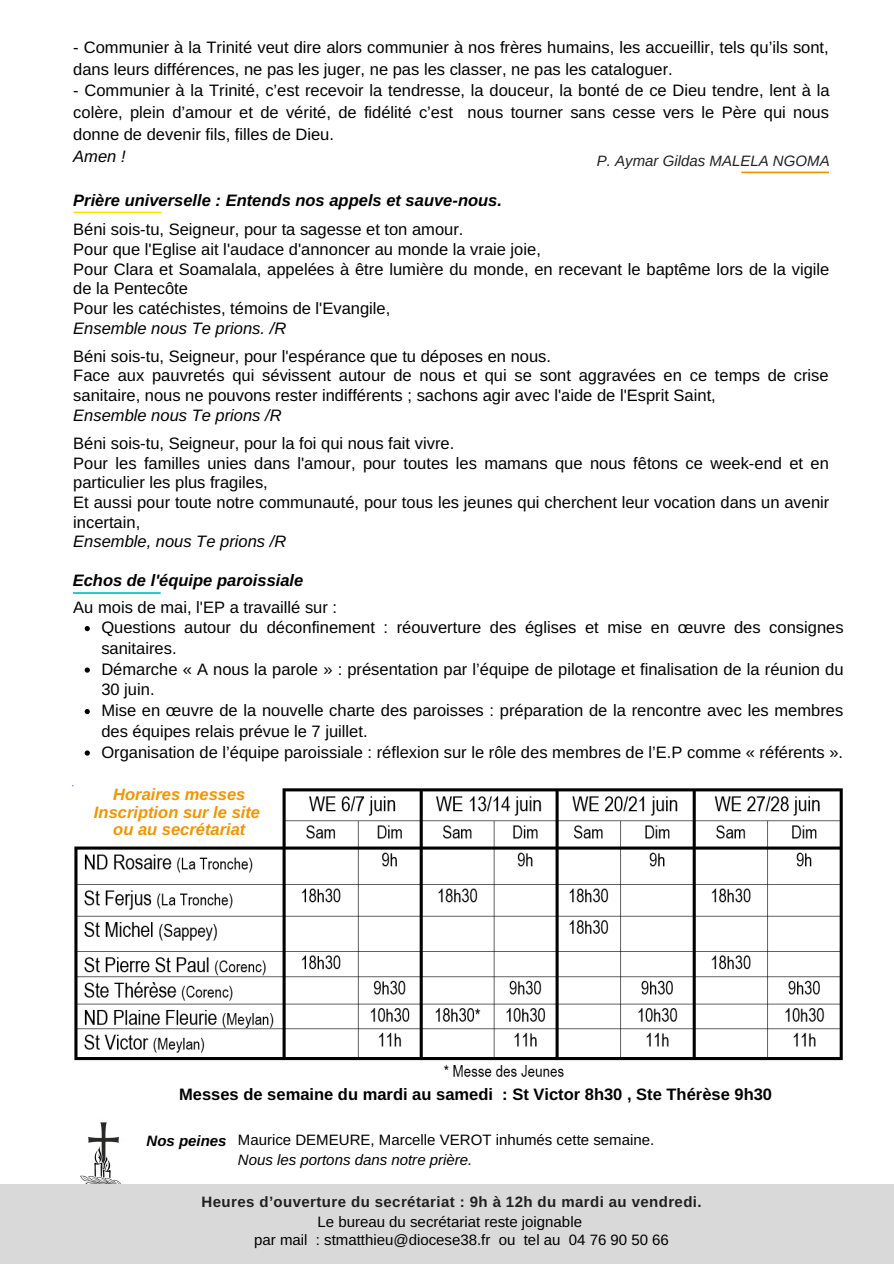
<style>
.page{position:relative;width:894px;height:1264px;background:#fff}
.page>*{position:absolute;margin:0;border:0;box-sizing:border-box;transform-origin:0 0}
.t1{font:16.5px/19.6px "Arimo";color:#000}
.t2{font:italic 700 16.5px "Arimo";color:#000}
.t3{font:italic 16.5px "Arimo";color:#000}
.t4{font:700 16.5px "Arimo";color:#000}
.t5{font:italic 700 16.5px/17.7px "Arimo";color:#f49401;text-align:center}
.t6{font:15px/18.1px "Arimo";color:#000}
.t7{font:700 15px "Arimo";letter-spacing:.025em;color:#20201f}
.t8{font:italic 15px "Arimo";color:#000}
.t9{font:italic 15px "Arimo";color:#222}
.t10{font:italic 700 15px "Arimo";color:#000}
</style>
<div class="page">
<img style="left:80px;top:1122px;width:42px;height:62px">
<div style="left:0;top:1184px;width:893px;height:79px;background:#d9d9d9"></div>
<svg style="left:73px;top:212px;width:88px;height:1px"></svg>
<img style="left:72px;top:785px;width:771px;height:292px">
<svg style="left:73px;top:592px;width:88px;height:2px"></svg>
<svg style="left:85px;top:626px;width:5px;height:5px"></svg>
<svg style="left:85px;top:667px;width:5px;height:5px"></svg>
<svg style="left:85px;top:709px;width:5px;height:5px"></svg>
<svg style="left:85px;top:750px;width:5px;height:5px"></svg>
<svg style="left:741px;top:171px;width:87px;height:2px"></svg>
<p class="t1" style="left:73px;top:36px;width:756px;line-height:21.8px">- Communier à la Trinité veut dire alors communier à nos frères humains, les accueillir, tels qu’ils sont, dans leurs différences, ne pas les juger, ne pas les classer, ne pas les cataloguer.</p>
<p class="t1" style="left:73px;top:80px;width:757px;line-height:21.8px;text-align:justify">- Communier à la Trinité, c’est recevoir la tendresse, la douceur, la bonté de ce Dieu tendre, lent à la colère, plein d’amour et de vérité, de fidélité c’est nous tourner sans cesse vers le Père qui nous donne de devenir fils, filles de Dieu.</p>
<p class="t3" style="left:73px;top:147px;width:54px">Amen !</p>
<p class="t9" style="left:596px;top:152px;width:234px">P. Aymar Gildas MALELA NGOMA</p>
<p class="t2" style="left:73px;top:191px;width:430px">Prière universelle : Entends nos appels et sauve-nous.</p>
<p class="t1" style="left:73px;top:220px;width:757px">Béni sois-tu, Seigneur, pour ta sagesse et ton amour.<br>Pour que l'Eglise ait l'audace d'annoncer au monde la vraie joie,<br>Pour Clara et Soamalala, appelées à être lumière du monde, en recevant le baptême lors de la vigile de la Pentecôte<br>Pour les catéchistes, témoins de l'Evangile,</p>
<p class="t3" style="left:73px;top:319px;width:214px">Ensemble nous Te prions. /R</p>
<p class="t1" style="left:73px;top:346px;width:756px">Béni sois-tu, Seigneur, pour l'espérance que tu déposes en nous.<br>Face aux pauvretés qui sévissent autour de nous et qui se sont aggravées en ce temps de crise sanitaire, nous ne pouvons rester indifférents ; sachons agir avec l'aide de l'Esprit Saint,</p>
<p class="t3" style="left:73px;top:406px;width:210px">Ensemble nous Te prions /R</p>
<p class="t1" style="left:73px;top:433px;width:757px">Béni sois-tu, Seigneur, pour la foi qui nous fait vivre.<br>Pour les familles unies dans l'amour, pour toutes les mamans que nous fêtons ce week-end et en particulier les plus fragiles,<br>Et aussi pour toute notre communauté, pour tous les jeunes qui cherchent leur vocation dans un avenir incertain,</p>
<p class="t3" style="left:73px;top:532px;width:214px">Ensemble, nous Te prions /R</p>
<p class="t2" style="left:73px;top:571px;width:232px">Echos de l'équipe paroissiale</p>
<p class="t1" style="left:101px;top:617px;width:743px;line-height:20.7px">Questions autour du déconfinement : réouverture des églises et mise en œuvre des consignes sanitaires.<br>Démarche « A nous la parole » : présentation par l’équipe de pilotage et finalisation de la réunion du 30 juin.<br>Mise en œuvre de la nouvelle charte des paroisses : préparation de la rencontre avec les membres des équipes relais prévue le 7 juillet.<br>Organisation de l’équipe paroissiale : réflexion sur le rôle des membres de l’E.P comme « référents ».</p>
<p class="t1" style="left:73px;top:597px;width:265px">Au mois de mai, l'EP a travaillé sur :</p>
<p class="t5" style="left:94px;top:785px;width:168px">Horaires messes<br>Inscription sur le site ou au secrétariat</p>
<p class="t4" style="left:179px;top:1084px;width:594px">Messes de semaine du mardi au samedi : St Victor 8h30 , Ste Thérèse 9h30</p>
<p class="t10" style="left:146px;top:1132px;width:82px">Nos peines</p>
<p class="t6" style="left:238px;top:1130px;width:418px">Maurice DEMEURE, Marcelle VEROT inhumés cette semaine.</p>
<p class="t8" style="left:238px;top:1151px;width:236px">Nous les portons dans notre prière.</p>
<p class="t7" style="left:201px;top:1192px;width:501px">Heures d’ouverture du secrétariat : 9h à 12h du mardi au vendredi.</p>
<p class="t6" style="left:254px;top:1212px;width:416px;text-indent:63px">Le bureau du secrétariat reste joignable<br>par mail : stmatthieu@diocese38.fr ou tel au 04 76 90 50 66</p>
</div>
